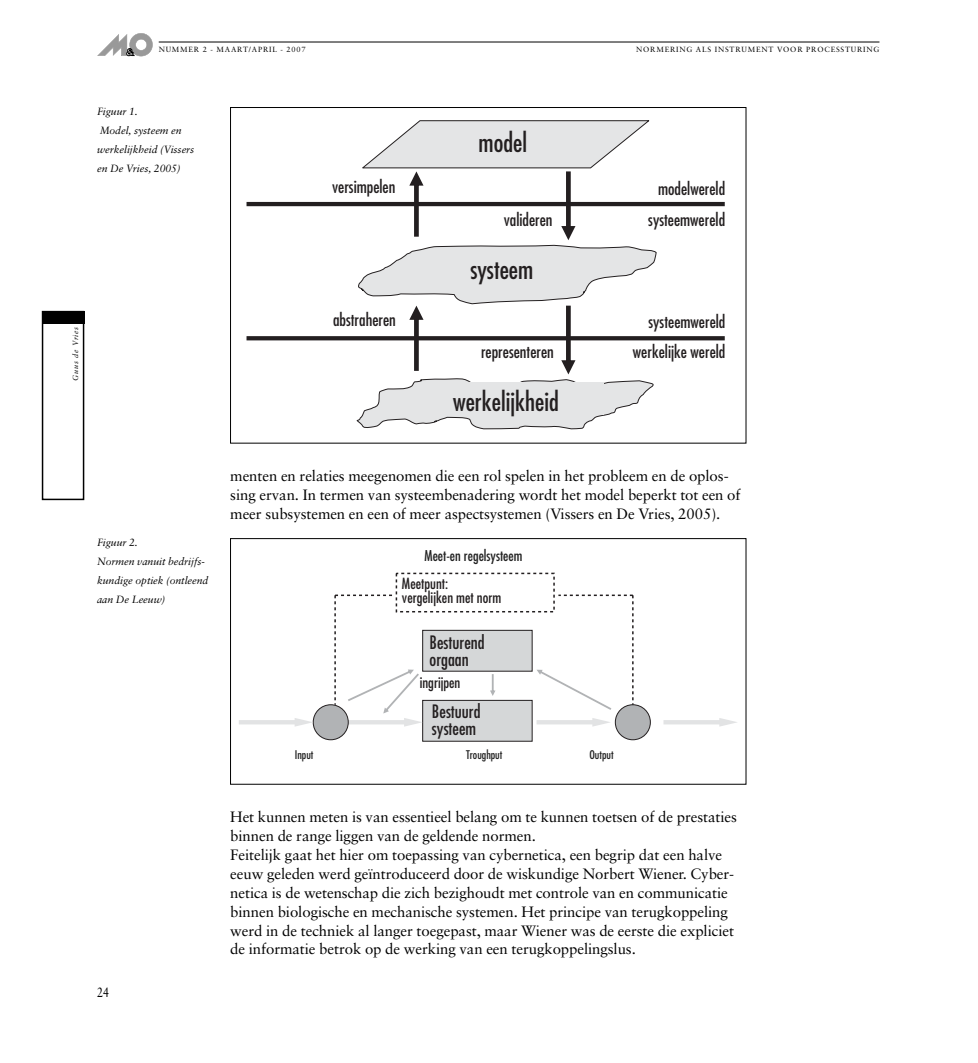
<style>
.page{position:relative;width:978px;height:1063px;background:#fff}
.page>*{position:absolute;margin:0;border:0;box-sizing:border-box;transform-origin:0 0}
.t1{font:condensed 25.65px "Futura";color:#231f20}
.t2{font:condensed 18px/16.5px "Futura";color:#231f20}
.t3{font:condensed 17.1px/31px "Futura";color:#231f20;text-align:center}
.t4{font:15px/18.9px "Sabon";letter-spacing:-.005em;color:#000}
.t5{font:condensed 15px/13.5px "Futura";color:#231f20}
.t6{font:condensed 14.55px "Futura";color:#222}
.t7{font:13.5px "Sabon";color:#000;scale:.8 1}
.t8{font:condensed 11.7px "Futura";color:#222}
.t9{font:italic 10.5px/18.9px "Sabon";letter-spacing:-.005em;color:#000}
.t10{font:700 9px "Futura";color:#fff}
.t11{font:7.5px "Sabon";letter-spacing:.105em;color:#000}
.t12{font:italic 7.5px "Sabon";letter-spacing:.105em;color:#000}
</style>
<div class="page">
<div style="left:42px;top:311px;width:42px;height:189px;border:2px solid #000"></div>
<div style="left:42px;top:311px;width:42px;height:13px;background:#000"></div>
<div style="left:130px;top:33px;width:22px;height:23px;background:#999;border-radius:50%"></div>
<div style="left:129px;top:33px;width:24px;height:23px;border:1px solid #999;border-radius:50%"></div>
<div style="left:136px;top:39px;width:11px;height:11px;background:#fff;border-radius:50%"></div>
<div style="left:135px;top:39px;width:12px;height:12px;border:1px solid #999;border-radius:50%"></div>
<svg style="left:97px;top:34px;width:30px;height:22px"></svg>
<hr style="left:159px;top:42px;width:720px;height:1px;background:#000">
<hr style="left:247px;top:202px;width:478px;height:4px;background:#231f20">
<svg style="left:247px;top:336px;width:478px;height:4px"></svg>
<svg style="left:356px;top:120px;width:301px;height:309px"></svg>
<div style="left:425px;top:383px;width:179px;height:32px;background:#e4e5e6"></div>
<div style="left:423px;top:700px;width:109px;height:41px;background:#d5d7d8"></div>
<div style="left:422px;top:700px;width:110px;height:41px;border:1px solid #231f20"></div>
<div style="left:423px;top:630px;width:109px;height:41px;background:#d5d7d8"></div>
<div style="left:422px;top:630px;width:110px;height:41px;border:1px solid #231f20"></div>
<svg style="left:537px;top:718px;width:73px;height:9px"></svg>
<div style="left:615px;top:705px;width:35px;height:35px;background:#b1b3b5;border-radius:50%"></div>
<div style="left:615px;top:704px;width:36px;height:36px;border:1px solid #231f20;border-radius:50%"></div>
<svg style="left:490px;top:674px;width:5px;height:22px"></svg>
<div style="left:313px;top:705px;width:35px;height:35px;background:#b1b3b5;border-radius:50%"></div>
<div style="left:313px;top:704px;width:36px;height:36px;border:1px solid #231f20;border-radius:50%"></div>
<svg style="left:239px;top:718px;width:74px;height:9px"></svg>
<svg style="left:334px;top:595px;width:89px;height:132px"></svg>
<svg style="left:537px;top:595px;width:97px;height:115px"></svg>
<svg style="left:663px;top:718px;width:74px;height:9px"></svg>
<div style="left:230px;top:538px;width:516px;height:246px;border:1px solid #000"></div>
<p class="t10" style="left:126px;top:48px;width:9px">&amp;</p>
<p class="t11" style="left:159px;top:47px;width:148px">NUMMER 2 - MAART/APRIL - 2007</p>
<p class="t11" style="left:636px;top:47px;width:245px">NORMERING ALS INSTRUMENT VOOR PROCESSTURING</p>
<p class="t9" style="left:97px;top:103px;width:99px">Figuur 1.<br>Model, systeem en werkelijkheid (Vissers en De Vries, 2005)</p>
<p class="t12" style="left:72px;top:381px;width:56px;rotate:-90deg">Guus de Vries</p>
<p class="t3" style="left:332px;top:173px;width:65px">versimpelen</p>
<p class="t3" style="left:333px;top:306px;width:64px">abstraheren</p>
<h1 class="t1" style="left:479px;top:130px;width:50px">model</h1>
<p class="t3" style="left:504px;top:206px;width:50px">valideren</p>
<h1 class="t1" style="left:470px;top:258px;width:65px">systeem</h1>
<p class="t3" style="left:481px;top:338px;width:74px">representeren</p>
<h1 class="t1" style="left:453px;top:390px;width:107px">werkelijkheid</h1>
<p class="t3" style="left:648px;top:174px;width:78px">modelwereld systeemwereld</p>
<p class="t3" style="left:633px;top:308px;width:94px;line-height:29.8px;text-align:right">systeemwereld werkelijke wereld</p>
<p class="t9" style="left:97px;top:534px;width:113px">Figuur 2.<br>Normen vanuit bedrijfs&shy;kundige optiek (ontleend aan De Leeuw)</p>
<p class="t7" style="left:97px;top:986px;width:17px">24</p>
<p class="t4" style="left:230px;top:468px;width:512px">menten en relaties meegenomen die een rol spelen in het probleem en de oplos&shy;sing ervan. In termen van systeembenadering wordt het model beperkt tot een of meer subsystemen en een of meer aspectsystemen (Vissers en De Vries, 2005).</p>
<p class="t6" style="left:424px;top:549px;width:99px">Meet-en regelsysteem</p>
<p class="t8" style="left:295px;top:749px;width:20px">Input</p>
<p class="t5" style="left:402px;top:578px;width:101px">Meetpunt: vergelijken met norm</p>
<p class="t2" style="left:430px;top:636px;width:57px">Besturend orgaan</p>
<p class="t2" style="left:432px;top:705px;width:50px">Bestuurd systeem</p>
<p class="t5" style="left:420px;top:677px;width:42px">ingrijpen</p>
<p class="t8" style="left:466px;top:749px;width:38px">Troughput</p>
<p class="t8" style="left:589px;top:749px;width:26px">Output</p>
<p class="t4" style="left:230px;top:809px;width:508px">Het kunnen meten is van essentieel belang om te kunnen toetsen of de prestaties binnen de range liggen van de geldende normen.<br>Feitelijk gaat het hier om toepassing van cybernetica, een begrip dat een halve eeuw geleden werd geïntroduceerd door de wiskundige Norbert Wiener. Cyber&shy;netica is de wetenschap die zich bezighoudt met controle van en communicatie binnen biologische en mechanische systemen. Het principe van terugkoppeling werd in de techniek al langer toegepast, maar Wiener was de eerste die expliciet de informatie betrok op de werking van een terugkoppelingslus.</p>
</div>
